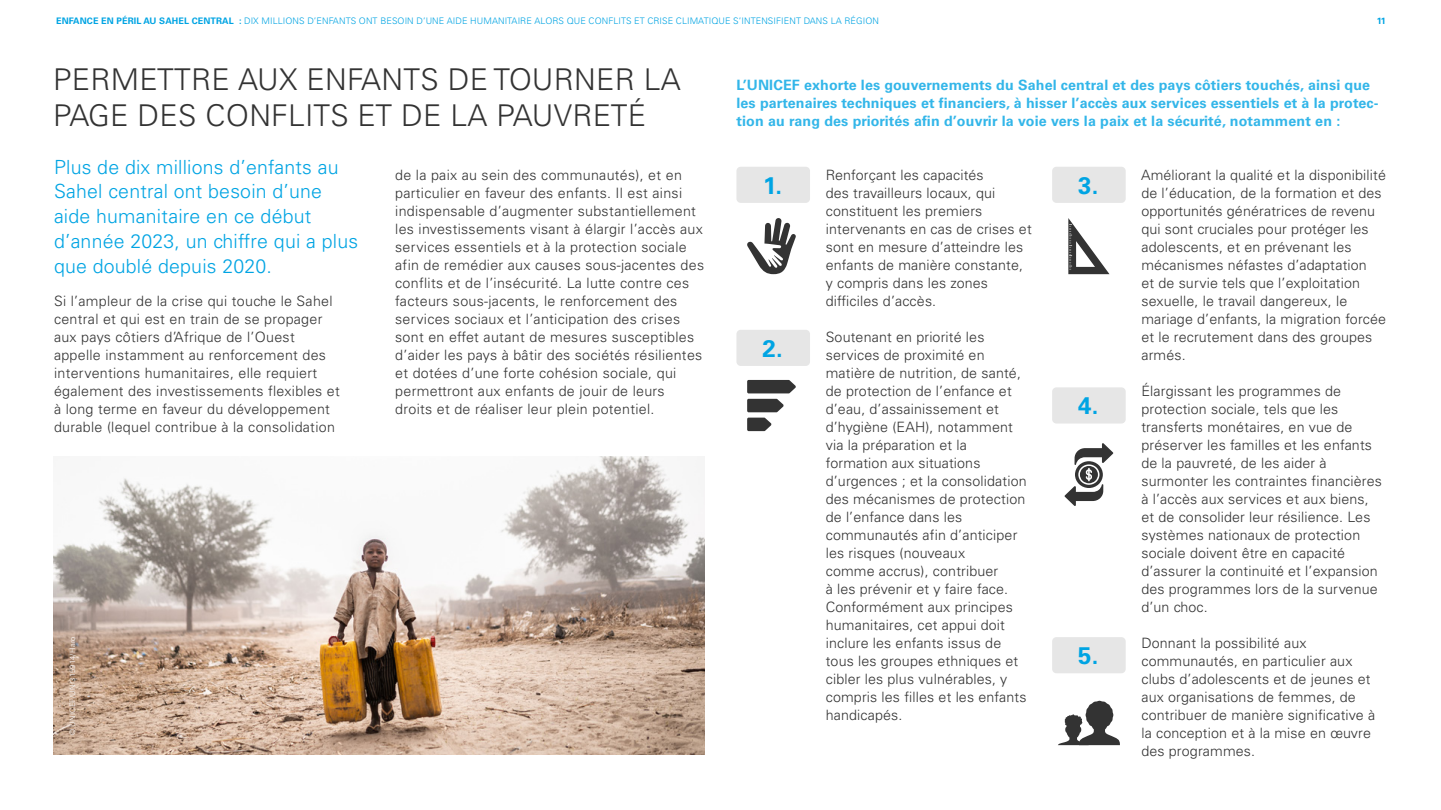
<style>
.page{position:relative;width:1441px;height:810px;background:#fff}
.page>*{position:absolute;margin:0;border:0;box-sizing:border-box;transform-origin:0 0}
.t1{font:300 30px/36px "Univers";letter-spacing:.01em;color:#333}
.Numbers{font:700 24px "Univers";color:#00a4e3}
.Intro{font:300 19.5px/24.8px "Univers";letter-spacing:.01em;color:#00a4e3}
.t2{font:300 14.25px/18px "Univers";letter-spacing:.01em;color:#333}
.t3{font:700 14.25px/18px "Univers";letter-spacing:.01em;color:#33b6e9}
.t4{font:300 9px "Univers";letter-spacing:.01em;color:#00a4e3}
.t5{font:700 9px "Univers";color:#00a4e3}
.Photo_Copyright{font:300 7.5px "Univers";letter-spacing:.04em;color:#fff}
.s1{font-weight:700}
</style>
<div class="page">
<div style="left:736px;top:167px;width:73px;height:36px;background:#e6e6e6;border-radius:4px"></div>
<svg style="left:747px;top:218px;width:49px;height:56px"></svg>
<div style="left:1051px;top:167px;width:74px;height:36px;background:#e6e6e6;border-radius:4px"></div>
<svg style="left:1068px;top:218px;width:41px;height:56px"></svg>
<div style="left:1051px;top:387px;width:74px;height:37px;background:#e6e6e6;border-radius:4px"></div>
<svg style="left:1064px;top:443px;width:48px;height:63px"></svg>
<div style="left:1051px;top:637px;width:74px;height:36px;background:#e6e6e6;border-radius:4px"></div>
<svg style="left:1058px;top:701px;width:62px;height:44px"></svg>
<div style="left:736px;top:330px;width:73px;height:36px;background:#e6e6e6;border-radius:4px"></div>
<svg style="left:747px;top:418px;width:24px;height:13px"></svg>
<svg style="left:747px;top:399px;width:36px;height:13px"></svg>
<svg style="left:747px;top:380px;width:48px;height:13px"></svg>
<img style="left:53px;top:456px;width:651px;height:298px">
<p class="t4" style="left:56px;top:16px;width:824px"><span class="s1">ENFANCE EN PÉRIL AU SAHEL CENTRAL :</span> DIX MILLIONS D’ENFANTS ONT BESOIN D’UNE AIDE HUMANITAIRE ALORS QUE CONFLITS ET CRISE CLIMATIQUE S’INTENSIFIENT DANS LA RÉGION</p>
<p class="t5" style="left:1376px;top:15px;width:11px">11</p>
<p class="t1" style="left:53px;top:61px;width:629px">PERMETTRE AUX ENFANTS DE TOURNER LA<br>PAGE DES CONFLITS ET DE LA PAUVRETÉ</p>
<p class="t3" style="left:736px;top:76px;width:643px">L’UNICEF exhorte les gouvernements du Sahel central et des pays côtiers touchés, ainsi que les partenaires techniques et financiers, à hisser l’accès aux services essentiels et à la protec&shy;tion au rang des priorités afin d’ouvrir la voie vers la paix et la sécurité, notamment en :</p>
<p class="Intro" style="left:54px;top:154px;width:305px">Plus de dix millions d’enfants au<br>Sahel central ont besoin d’une aide humanitaire en ce début d’année 2023, un chiffre qui a plus que doublé depuis 2020.</p>
<p class="t2" style="left:54px;top:292px;width:287px">Si l’ampleur de la crise qui touche le Sahel central et qui est en train de se propager aux pays côtiers d’Afrique de l’Ouest appelle instamment au renforcement des interventions humanitaires, elle requiert également des investissements flexibles et à long terme en faveur du développement durable (lequel contribue à la consolidation</p>
<p class="t2" style="left:395px;top:166px;width:310px">de la paix au sein des communautés), et en particulier en faveur des enfants. Il est ainsi indispensable d’augmenter substantiellement les investissements visant à élargir l’accès aux services essentiels et à la protection sociale afin de remédier aux causes sous-jacentes des conflits et de l’insécurité. La lutte contre ces facteurs sous-jacents, le renforcement des services sociaux et l’anticipation des crises sont en effet autant de mesures susceptibles d’aider les pays à bâtir des sociétés résilientes et dotées d’une forte cohésion sociale, qui permettront aux enfants de jouir de leurs droits et de réaliser leur plein potentiel.</p>
<p class="Photo_Copyright" style="left:68px;top:735px;width:100px;rotate:-90deg">© UNICEF/UNI315914/Haro</p>
<p class="Numbers" style="left:763px;top:171px;width:21px">1.</p>
<p class="Numbers" style="left:762px;top:334px;width:22px">2.</p>
<p class="t2" style="left:825px;top:166px;width:207px">Renforçant les capacités<br>des travailleurs locaux, qui constituent les premiers intervenants en cas de crises et sont en mesure d’atteindre les enfants de manière constante, y compris dans les zones difficiles d’accès.</p>
<p class="t2" style="left:825px;top:328px;width:202px">Soutenant en priorité les services de proximité en matière de nutrition, de santé, de protection de l’enfance et d’eau, d’assainissement et d’hygiène (EAH), notamment via la préparation et la formation aux situations d’urgences ; et la consolidation des mécanismes de protection de l’enfance dans les communautés afin d’anticiper les risques (nouveaux<br>comme accrus), contribuer<br>à les prévenir et y faire face.<br>Conformément aux principes humanitaires, cet appui doit inclure les enfants issus de tous les groupes ethniques et cibler les plus vulnérables, y compris les filles et les enfants handicapés.</p>
<p class="Numbers" style="left:1078px;top:171px;width:22px">3.</p>
<p class="Numbers" style="left:1078px;top:392px;width:22px">4.</p>
<p class="Numbers" style="left:1078px;top:642px;width:22px">5.</p>
<p class="t2" style="left:1140px;top:166px;width:246px">Améliorant la qualité et la disponibilité de l’éducation, de la formation et des opportunités génératrices de revenu qui sont cruciales pour protéger les adolescents, et en prévenant les mécanismes néfastes d’adaptation<br>et de survie tels que l’exploitation sexuelle, le travail dangereux, le mariage d’enfants, la migration forcée et le recrutement dans des groupes armés.</p>
<p class="t2" style="left:1141px;top:382px;width:242px">Élargissant les programmes de protection sociale, tels que les transferts monétaires, en vue de préserver les familles et les enfants de la pauvreté, de les aider à surmonter les contraintes financières à l’accès aux services et aux biens, et de consolider leur résilience. Les systèmes nationaux de protection sociale doivent être en capacité d’assurer la continuité et l’expansion des programmes lors de la survenue d’un choc.</p>
<p class="t2" style="left:1141px;top:634px;width:235px">Donnant la possibilité aux communautés, en particulier aux clubs d’adolescents et de jeunes et aux organisations de femmes, de contribuer de manière significative à la conception et à la mise en œuvre des programmes.</p>
</div>
